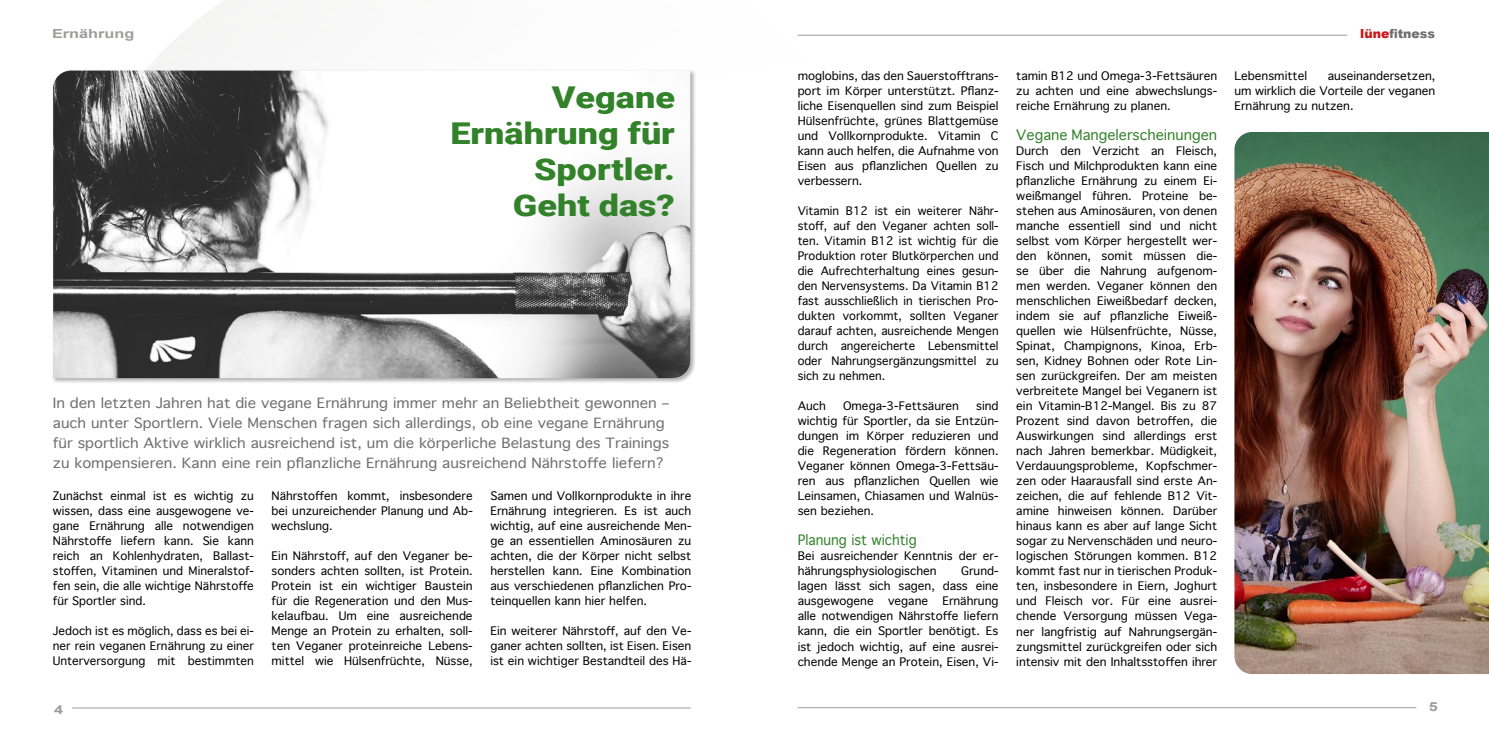
<style>
.page{position:relative;width:1489px;height:745px;background:#fff}
.page>*{position:absolute;margin:0;border:0;box-sizing:border-box;transform-origin:0 0}
.t1{font:900 30px/36px "Roboto";color:#32822a;text-align:right;scale:1.2 1}
.t2{font:13.75px "Geneva";color:#32822a}
.t3{font:13.75px "Geneva";color:#32822a;scale:.96 1}
.t4{font:13.5px/20px "Geneva";color:#706f6f;scale:1.09 1}
.t5{font:900 12.5px "Arial";color:#706f6f}
.t6{font:700 12.5px "Arial";color:#9d9d9c;scale:1.3 1}
.t7{font:11.25px/15px "Geneva";color:#000;text-align:justify}
.s1{color:#cd1719}
</style>
<div class="page">
<hr style="left:72px;top:707px;width:618px;height:1px;background:#9d9d9c">
<div style="left:52px;top:70px;width:644px;height:314px;background:#000;opacity:.3"></div>
<img style="left:53px;top:71px;width:637px;height:307px">
<hr style="left:797px;top:35px;width:549px;height:1px;background:#9d9d9c">
<hr style="left:797px;top:707px;width:619px;height:1px;background:#9d9d9c">
<img style="left:1234px;top:132px;width:254px;height:541px">
<p class="t6" style="left:52px;top:25px;width:65px">Ernährung</p>
<h1 class="t1" style="left:450px;top:78px;width:189px">Vegane<br>Ernährung für<br>Sportler.<br>Geht das?</h1>
<p class="t4" style="left:53px;top:393px;width:567px">In den letzten Jahren hat die vegane Ernährung immer mehr an Beliebtheit gewonnen – auch unter Sportlern. Viele Menschen fragen sich allerdings, ob eine vegane Ernährung für sportlich Aktive wirklich ausreichend ist, um die körperliche Belastung des Trainings zu kompensieren. Kann eine rein pflanzliche Ernährung ausreichend Nährstoffe liefern?</p>
<p class="t7" style="left:53px;top:488px;width:202px">Zunächst einmal ist es wichtig zu wissen, dass eine ausgewogene ve&shy;gane Ernährung alle notwendigen Nährstoffe liefern kann. Sie kann reich an Kohlenhydraten, Ballast&shy;stoffen, Vitaminen und Mineralstof&shy;fen sein, die alle wichtige Nährstoffe für Sportler sind.</p>
<p class="t7" style="left:53px;top:623px;width:202px">Jedoch ist es möglich, dass es bei ei&shy;ner rein veganen Ernährung zu einer Unterversorgung mit bestimmten</p>
<p class="t7" style="left:271px;top:488px;width:202px">Nährstoffen kommt, insbesondere bei unzureichender Planung und Ab&shy;wechslung.</p>
<p class="t7" style="left:271px;top:548px;width:202px">Ein Nährstoff, auf den Veganer be&shy;sonders achten sollten, ist Protein.<br>Protein ist ein wichtiger Baustein für die Regeneration und den Mus&shy;kelaufbau. Um eine ausreichende Menge an Protein zu erhalten, soll&shy;ten Veganer proteinreiche Lebens&shy;mittel wie Hülsenfrüchte, Nüsse,</p>
<p class="t7" style="left:490px;top:488px;width:202px">Samen und Vollkornprodukte in ihre Ernährung integrieren. Es ist auch wichtig, auf eine ausreichende Men&shy;ge an essentiellen Aminosäuren zu achten, die der Körper nicht selbst herstellen kann. Eine Kombination aus verschiedenen pflanzlichen Pro&shy;teinquellen kann hier helfen.</p>
<p class="t7" style="left:490px;top:623px;width:202px">Ein weiterer Nährstoff, auf den Ve&shy;ganer achten sollten, ist Eisen. Eisen ist ein wichtiger Bestandteil des Hä-</p>
<p class="t7" style="left:797px;top:68px;width:202px">moglobins, das den Sauerstofftrans&shy;port im Körper unterstützt. Pflanz&shy;liche Eisenquellen sind zum Beispiel Hülsenfrüchte, grünes Blattgemüse und Vollkornprodukte. Vitamin C kann auch helfen, die Aufnahme von Eisen aus pflanzlichen Quellen zu verbessern.</p>
<p class="t7" style="left:797px;top:203px;width:202px">Vitamin B12 ist ein weiterer Nähr&shy;stoff, auf den Veganer achten soll&shy;ten. Vitamin B12 ist wichtig für die Produktion roter Blutkörperchen und die Aufrechterhaltung eines gesun&shy;den Nervensystems. Da Vitamin B12 fast ausschließlich in tierischen Pro&shy;dukten vorkommt, sollten Veganer darauf achten, ausreichende Mengen durch angereicherte Lebensmittel oder Nahrungsergänzungsmittel zu sich zu nehmen.</p>
<p class="t7" style="left:797px;top:398px;width:30px">Auch</p>
<p class="t7" style="left:843px;top:398px;width:117px">Omega-3-Fettsäuren</p>
<p class="t7" style="left:797px;top:398px;width:202px;text-indent:178px">sind wichtig für Sportler, da sie Entzün&shy;dungen im Körper reduzieren und die Regeneration fördern können.<br>Veganer können Omega-3-Fettsäu&shy;ren aus pflanzlichen Quellen wie Leinsamen, Chiasamen und Walnüs&shy;sen beziehen.</p>
<p class="t3" style="left:797px;top:532px;width:125px">Planung ist wichtig</p>
<p class="t7" style="left:797px;top:548px;width:202px">Bei ausreichender Kenntnis der er&shy;hährungsphysiologischen</p>
<p class="t7" style="left:797px;top:563px;width:202px;text-indent:164px">Grund&shy;lagen lässt sich sagen, dass eine ausgewogene</p>
<p class="t7" style="left:797px;top:593px;width:202px;text-indent:145px">Ernährung alle notwendigen Nährstoffe liefern kann, die ein Sportler benötigt. Es ist jedoch wichtig, auf eine ausrei&shy;chende Menge an Protein, Eisen, Vi-</p>
<p class="t7" style="left:888px;top:593px;width:42px">vegane</p>
<p class="t7" style="left:1016px;top:68px;width:202px">tamin B12 und Omega-3-Fettsäuren zu achten und eine abwechslungs&shy;reiche Ernährung zu planen.</p>
<p class="t2" style="left:1016px;top:127px;width:202px">Vegane Mangelerscheinungen</p>
<p class="t7" style="left:1016px;top:143px;width:202px">Durch den Verzicht an Fleisch, Fisch und Milchprodukten kann eine pflanzliche Ernährung zu einem Ei&shy;weißmangel führen. Proteine be&shy;stehen aus Aminosäuren, von denen manche essentiell sind und nicht selbst vom Körper hergestellt wer&shy;den können, somit müssen die&shy;se über die Nahrung aufgenom&shy;men werden. Veganer können den menschlichen Eiweißbedarf decken, indem sie auf pflanzliche Eiweiß&shy;quellen wie Hülsenfrüchte, Nüsse, Spinat, Champignons, Kinoa, Erb&shy;sen, Kidney Bohnen oder Rote Lin&shy;sen zurückgreifen. Der am meisten verbreitete Mangel bei Veganern ist ein Vitamin-B12-Mangel. Bis zu 87<br>Prozent sind davon betroffen, die Auswirkungen sind allerdings erst nach Jahren bemerkbar. Müdigkeit, Verdauungsprobleme, Kopfschmer&shy;zen oder Haarausfall sind erste An&shy;zeichen, die auf fehlende B12 Vit&shy;amine hinweisen können. Darüber hinaus kann es aber auf lange Sicht sogar zu Nervenschäden und neuro&shy;logischen Störungen kommen. B12 kommt fast nur in tierischen Produk&shy;ten, insbesondere in Eiern, Joghurt und Fleisch vor. Für eine ausrei&shy;chende Versorgung müssen Vega&shy;ner langfristig auf Nahrungsergän&shy;zungsmittel zurückgreifen oder sich intensiv mit den Inhaltsstoffen ihrer</p>
<p class="t5" style="left:1359px;top:24px;width:77px"><span class="s1">lüne</span>fitness</p>
<p class="t7" style="left:1234px;top:68px;width:202px;text-indent:93px">auseinandersetzen, um wirklich die Vorteile der veganen Ernährung zu nutzen.</p>
<p class="t7" style="left:1234px;top:68px;width:74px">Lebensmittel</p>
<p class="t6" style="left:54px;top:700px;width:8px">4</p>
<p class="t6" style="left:1428px;top:698px;width:8px">5</p>
</div>
